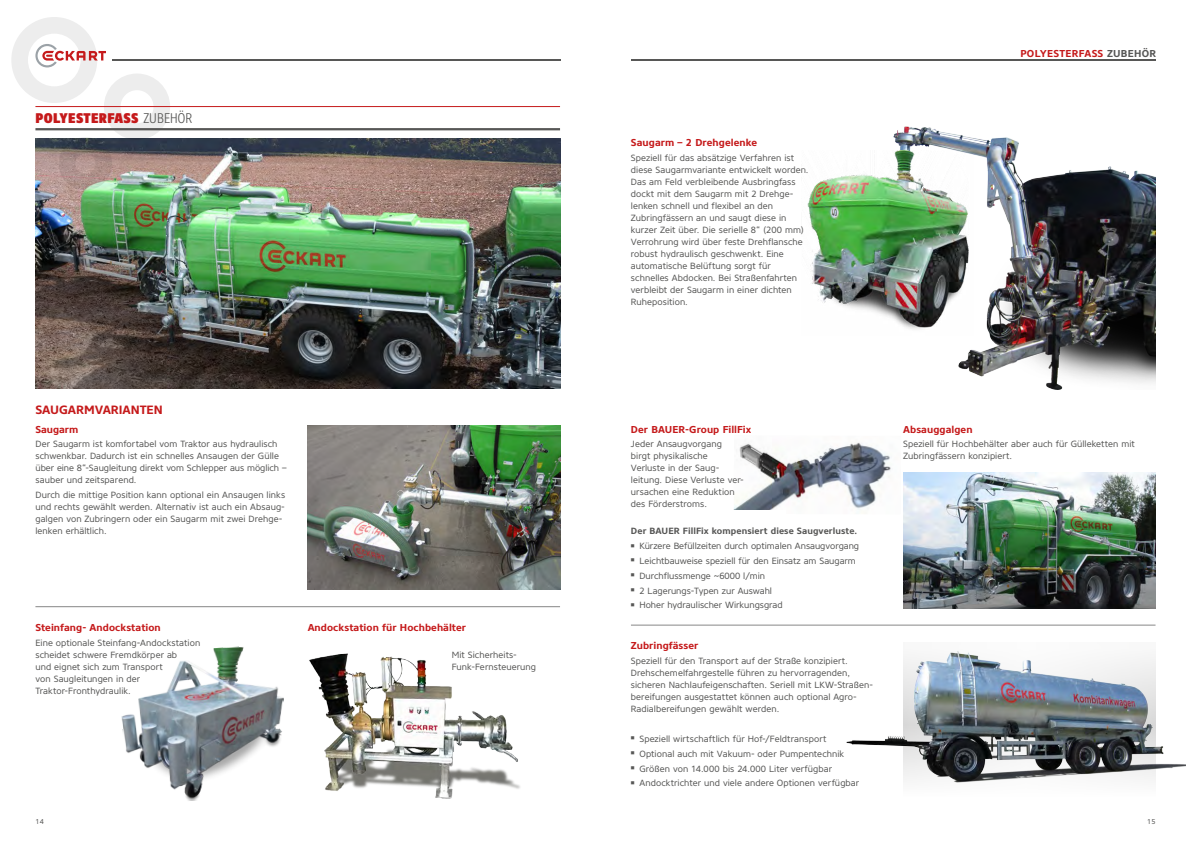
<style>
.page{position:relative;width:1191px;height:842px;background:#fff}
.page>*{position:absolute;margin:0;border:0;box-sizing:border-box;transform-origin:0 0}
.t1{font:900 14px "Core Sans NR97 Cn";letter-spacing:.02em;color:#c51a1b}
.t2{font:700 12px "Core Sans NR65";letter-spacing:-.005em;color:#c51a1b}
.t3{font:700 10px "Core Sans NR65";letter-spacing:.005em;color:#c51a1b}
.t4{font:700 10px "Core Sans NR65";letter-spacing:.03em;color:#c51a1b}
.t5{font:9px/12px "Core Sans NR45";letter-spacing:.01em;color:#575756}
.t6{font:700 9px "Core Sans NR65";letter-spacing:.01em;color:#575756}
.t7{font:7px "Core Sans NR45";color:#575756}
.s1{font-family:"Core Sans NR37 Cn";font-weight:300;color:#575756}
.s2{color:#575756}
</style>
<div class="page">
<img style="left:734px;top:442px;width:157px;height:68px">
<img style="left:35px;top:139px;width:525px;height:249px">
<img style="left:308px;top:425px;width:252px;height:165px">
<hr style="left:112px;top:59px;width:448px;height:2px;background:#575756">
<svg style="left:11px;top:17px;width:159px;height:173px"></svg>
<img style="left:309px;top:653px;width:211px;height:146px">
<img style="left:903px;top:472px;width:252px;height:136px">
<hr style="left:35px;top:128px;width:525px;height:2px;background:#575756">
<hr style="left:35px;top:106px;width:525px;height:1px;background:#c51a1b">
<hr style="left:631px;top:59px;width:524px;height:2px;background:#575756">
<hr style="left:631px;top:625px;width:524px;height:1px;background:#878787">
<hr style="left:35px;top:606px;width:525px;height:1px;background:#878787">
<img style="left:121px;top:646px;width:163px;height:155px">
<img style="left:893px;top:126px;width:262px;height:264px">
<img style="left:807px;top:150px;width:166px;height:185px">
<img style="left:846px;top:651px;width:339px;height:132px">
<h1 class="t1" style="left:35px;top:109px;width:158px">POLYESTERFASS <span class="s1">ZUBEHÖR</span></h1>
<h2 class="t2" style="left:35px;top:402px;width:129px">SAUGARMVARIANTEN</h2>
<p class="t3" style="left:35px;top:423px;width:44px">Saugarm</p>
<p class="t5" style="left:35px;top:438px;width:252px">Der Saugarm ist komfortabel vom Traktor aus hydraulisch schwenkbar. Dadurch ist ein schnelles Ansaugen der Gülle über eine 8“-Saugleitung direkt vom Schlepper aus möglich – sauber und zeitsparend.</p>
<p class="t5" style="left:35px;top:489px;width:251px">Durch die mittige Position kann optional ein Ansaugen links und rechts gewählt werden. Alternativ ist auch ein Absaug&shy;galgen von Zubringern oder ein Saugarm mit zwei Drehge&shy;lenken erhältlich.</p>
<p class="t3" style="left:35px;top:621px;width:127px">Steinfang- Andockstation</p>
<p class="t5" style="left:35px;top:637px;width:166px">Eine optionale Steinfang-Andockstation scheidet schwere Fremdkörper ab<br>und eignet sich zum Transport<br>von Saugleitungen in der<br>Traktor-Fronthydraulik.</p>
<p class="t3" style="left:308px;top:621px;width:160px">Andockstation für Hochbehälter</p>
<p class="t5" style="left:452px;top:649px;width:86px">Mit Sicherheits-<br>Funk-Fernsteuerung</p>
<p class="t3" style="left:631px;top:136px;width:128px">Saugarm – 2 Drehgelenke</p>
<p class="t5" style="left:631px;top:152px;width:179px">Speziell für das absätzige Verfahren ist diese Saugarmvariante entwickelt worden.<br>Das am Feld verbleibende Ausbringfass dockt mit dem Saugarm mit 2 Drehge&shy;lenken schnell und flexibel an den Zubringfässern an und saugt diese in kurzer Zeit über. Die serielle 8“ (200 mm)<br>Verrohrung wird über feste Drehflansche robust hydraulisch geschwenkt. Eine automatische Belüftung sorgt für schnelles Abdocken. Bei Straßenfahrten verbleibt der Saugarm in einer dichten Ruheposition.</p>
<p class="t4" style="left:1020px;top:47px;width:137px">POLYESTERFASS <span class="s2">ZUBEHÖR</span></p>
<p class="t3" style="left:631px;top:423px;width:122px">Der BAUER-Group FillFix</p>
<p class="t5" style="left:631px;top:438px;width:114px">Jeder Ansaugvorgang<br>birgt physikalische<br>Verluste in der Saug&shy;leitung. Diese Verluste ver&shy;ursachen eine Reduktion des Förderstroms.</p>
<p class="t6" style="left:631px;top:525px;width:228px">Der BAUER FillFix kompensiert diese Saugverluste.</p>
<p class="t5" style="left:631px;top:540px;width:230px"><sup>■</sup> Kürzere Befüllzeiten durch optimalen Ansaugvorgang</p>
<p class="t5" style="left:631px;top:555px;width:226px"><sup>■</sup> Leichtbauweise speziell für den Einsatz am Saugarm</p>
<p class="t5" style="left:631px;top:570px;width:136px"><sup>■</sup> Durchflussmenge ~6000 l/min</p>
<p class="t5" style="left:631px;top:584px;width:143px"><sup>■</sup> 2 Lagerungs-Typen zur Auswahl</p>
<p class="t5" style="left:631px;top:599px;width:153px"><sup>■</sup> Hoher hydraulischer Wirkungsgrad</p>
<p class="t3" style="left:631px;top:639px;width:69px">Zubringfässer</p>
<p class="t5" style="left:631px;top:655px;width:243px">Speziell für den Transport auf der Straße konzipiert.<br>Drehschemelfahrgestelle führen zu hervorragenden, sicheren Nachlaufeigenschaften. Seriell mit LKW-Straßen&shy;bereifungen ausgestattet können auch optional Agro-Radialbereifungen gewählt werden.</p>
<p class="t5" style="left:631px;top:733px;width:197px"><sup>■</sup> Speziell wirtschaftlich für Hof-/Feldtransport</p>
<p class="t5" style="left:631px;top:748px;width:215px"><sup>■</sup> Optional auch mit Vakuum- oder Pumpentechnik</p>
<p class="t5" style="left:631px;top:762px;width:203px"><sup>■</sup> Größen von 14.000 bis 24.000 Liter verfügbar</p>
<p class="t5" style="left:631px;top:777px;width:230px"><sup>■</sup> Andocktrichter und viele andere Optionen verfügbar</p>
<p class="t3" style="left:903px;top:423px;width:71px">Absauggalgen</p>
<p class="t5" style="left:903px;top:438px;width:233px">Speziell für Hochbehälter aber auch für Gülleketten mit<br>Zubringfässern konzipiert.</p>
<p class="t7" style="left:35px;top:816px;width:10px">14</p>
<p class="t7" style="left:1147px;top:816px;width:10px">15</p>
</div>
